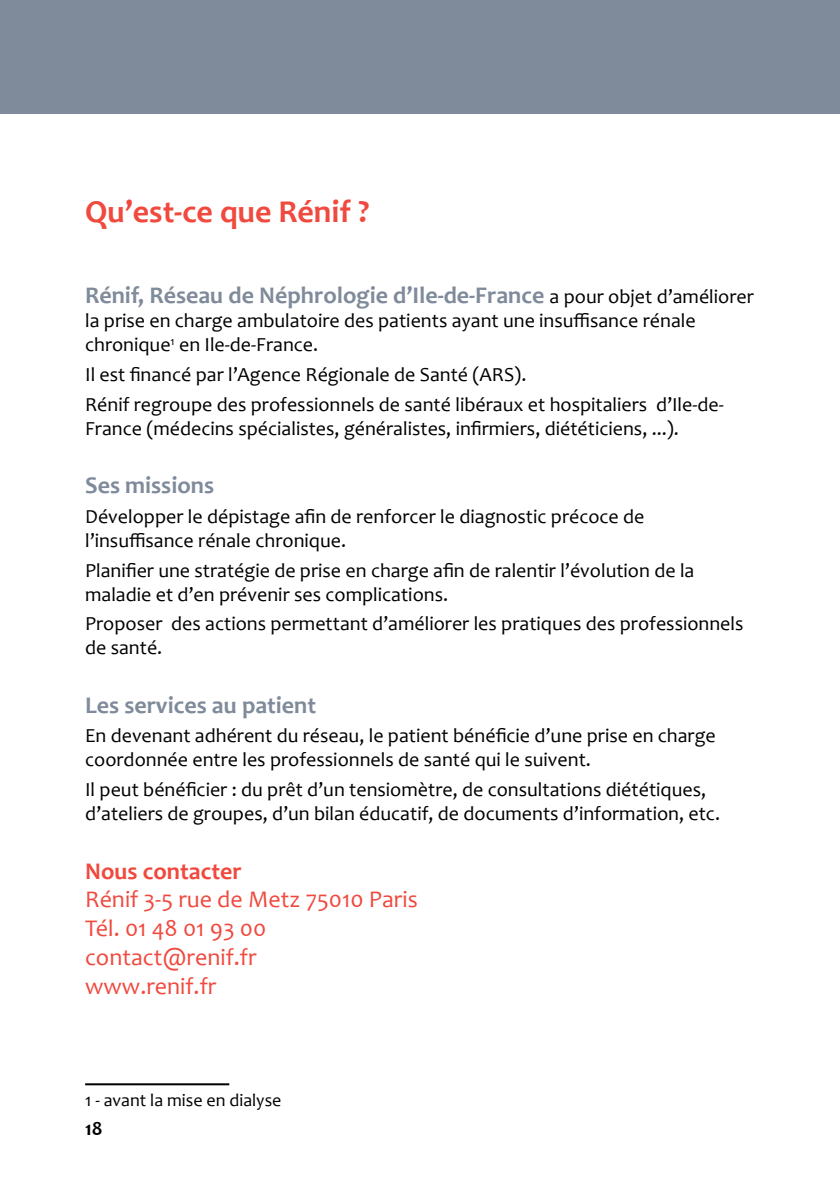
<style>
.page{position:relative;width:840px;height:1191px;background:#fff}
.page>*{position:absolute;margin:0;border:0;box-sizing:border-box;transform-origin:0 0}
.t1{font:700 32px "Candara";color:#f0493e}
.t2{font:700 24px "Candara";color:#7f8a9a}
.t3{font:24px/28.8px "Candara";color:#f0493e}
.t4{font:700 24px "Candara";color:#f0493e}
.t5{font:20px/24px "Candara";color:#000}
.t6{font:700 20px "Candara";color:#000}
.t7{font:18px "Candara";color:#000}
.s1{font-weight:400;font-size:20px;color:#000}
</style>
<div class="page">
<hr style="left:85px;top:1083px;width:144px;height:2px;background:#000">
<div style="left:0;top:0;width:839px;height:113px;background:#7f8a9a"></div>
<h1 class="t1" style="left:85px;top:191px;width:285px">Qu’est-ce que Rénif ?</h1>
<p class="t2" style="left:85px;top:280px;width:669px">Rénif, Réseau de Néphrologie d’Ile-de-France <span class="s1">a pour objet d’améliorer</span></p>
<p class="t5" style="left:85px;top:309px;width:611px">la prise en charge ambulatoire des patients ayant une insuffisance rénale chronique<sup>1</sup> en Ile-de-France.</p>
<p class="t5" style="left:85px;top:359px;width:639px;line-height:29.6px">Il est financé par l’Agence Régionale de Santé (ARS).<br>Rénif regroupe des professionnels de santé libéraux et hospitaliers d’Ile-de-</p>
<p class="t5" style="left:85px;top:416px;width:595px">France (médecins spécialistes, généralistes, infirmiers, diététiciens, ...).</p>
<p class="t2" style="left:85px;top:470px;width:130px">Ses missions</p>
<p class="t5" style="left:85px;top:504px;width:560px">Développer le dépistage afin de renforcer le diagnostic précoce de l’insuffisance rénale chronique.</p>
<p class="t5" style="left:85px;top:558px;width:610px">Planifier une stratégie de prise en charge afin de ralentir l’évolution de la maladie et d’en prévenir ses complications.</p>
<p class="t5" style="left:85px;top:611px;width:659px">Proposer des actions permettant d’améliorer les pratiques des professionnels de santé.</p>
<p class="t2" style="left:85px;top:690px;width:232px">Les services au patient</p>
<p class="t5" style="left:85px;top:723px;width:631px">En devenant adhérent du réseau, le patient bénéficie d’une prise en charge coordonnée entre les professionnels de santé qui le suivent.</p>
<p class="t5" style="left:85px;top:777px;width:636px">Il peut bénéficier : du prêt d’un tensiomètre, de consultations diététiques, d’ateliers de groupes, d’un bilan éducatif, de documents d’information, etc.</p>
<p class="t4" style="left:85px;top:855px;width:158px">Nous contacter</p>
<p class="t3" style="left:85px;top:885px;width:334px">Rénif 3-5 rue de Metz 75010 Paris<br>Tél. 01 48 01 93 00 contact@renif.fr<br>www.renif.fr</p>
<p class="t7" style="left:85px;top:1088px;width:198px">1 - avant la mise en dialyse</p>
<p class="t6" style="left:85px;top:1115px;width:19px">18</p>
</div>
